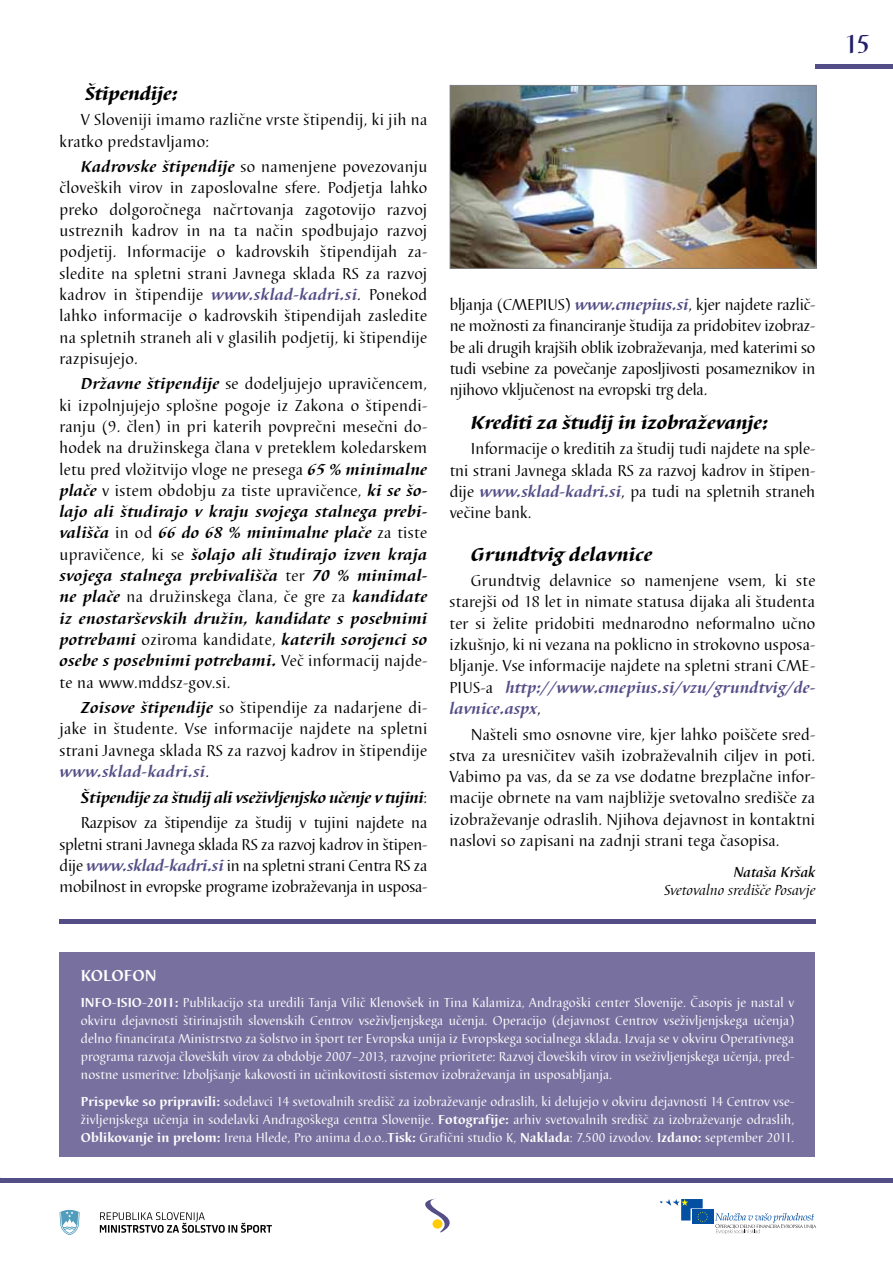
<style>
.page{position:relative;width:893px;height:1263px;background:#fff}
.page>*{position:absolute;margin:0;border:0;box-sizing:border-box;transform-origin:0 0}
.t1{font:500 27px "Barbedor TEE";color:#221e67}
.t2{font:19.5px "Barbedor TEE Heav Ital";color:#000}
.t3{font:19.5px "Barbedor TEE Heav Ital";letter-spacing:.02em;color:#000}
.t4{font:16.5px/21.3px "Barbedor TEE";letter-spacing:.01em;color:#000;text-align:justify}
.t5{font:italic 700 16.5px/25.5px "Barbedor TEE";letter-spacing:-.02em;color:#000}
.t6{font:700 16.5px "Barbedor TEE";color:#fff}
.t7{font:italic 15px "Barbedor TEE";color:#000}
.t8{font:italic 500 15px "Barbedor TEE";color:#000}
.t9{font:13.5px/18px "Barbedor TEE";letter-spacing:.01em;color:#fff;text-align:justify}
.s1{font-weight:700;font-style:italic}
.s2{font-weight:700;font-style:italic;color:#544e86}
.s3{font-weight:400;font-style:normal}
.s4{font-weight:700}
</style>
<div class="page">
<svg style="left:425px;top:1198px;width:25px;height:34px"></svg>
<div style="left:432px;top:1219px;width:10px;height:9px;background:#ffcb05;border-radius:50%"></div>
<div style="left:692px;top:1210px;width:21px;height:14px;background:#034fa1"></div>
<svg style="left:660px;top:1199px;width:48px;height:23px"></svg>
<svg style="left:715px;top:1213px;width:101px;height:21px"></svg>
<svg style="left:100px;top:1212px;width:172px;height:21px"></svg>
<svg style="left:60px;top:1210px;width:20px;height:25px"></svg>
<div style="left:60px;top:952px;width:755px;height:205px;background:#78719f"></div>
<hr style="left:60px;top:919px;width:756px;height:4px;background:#544e86">
<img style="left:452px;top:87px;width:362px;height:180px">
<div style="left:450px;top:85px;width:366px;height:184px;border:1px solid #808285"></div>
<hr style="left:0;top:1178px;width:893px;height:4px;background:#544e86">
<hr style="left:815px;top:64px;width:78px;height:4px;background:#544e86">
<p class="t2" style="left:85px;top:82px;width:94px">Štipendije:</p>
<p class="t4" style="left:60px;top:110px;width:369px;text-indent:21px">V Sloveniji imamo različne vrste štipendij, ki jih na kratko predstavljamo:</p>
<p class="t4" style="left:59px;top:156px;width:369px;text-indent:21px"><span class="s1">Kadrovske štipendije</span> so namenjene povezovanju človeških virov in zaposlovalne sfere. Podjetja lahko preko dolgoročnega načrtovanja zagotovijo razvoj ustreznih kadrov in na ta način spodbujajo razvoj podjetij. Informacije o kadrovskih štipendijah za&shy;sledite na spletni strani Javnega sklada RS za razvoj kadrov in štipendije <span class="s2">www.sklad-kadri.si</span>. Ponekod lahko informacije o kadrovskih štipendijah zasledite na spletnih straneh ali v glasilih podjetij, ki štipendije razpisujejo.</p>
<p class="t4" style="left:59px;top:374px;width:370px;text-indent:21px"><span class="s1">Državne štipendije</span> se dodeljujejo upravičencem, ki izpolnjujejo splošne pogoje iz Zakona o štipendi&shy;ranju (9. člen) in pri katerih povprečni mesečni do&shy;hodek na družinskega člana v preteklem koledarskem letu pred vložitvijo vloge ne presega <span class="s1">65 % minimalne plače</span> v istem obdobju za tiste upravičence, <span class="s1">ki se šo&shy;lajo ali študirajo v kraju svojega stalnega prebi&shy;vališča</span> in od <span class="s1">66 do 68 % minimalne plače</span> za tiste upravičence, ki se <span class="s1">šolajo ali študirajo izven kraja svojega stalnega prebivališča</span> ter <span class="s1">70 % minimal&shy;ne plače</span> na družinskega člana, če gre za <span class="s1">kandidate iz enostarševskih družin, kandidate s posebnimi potrebami</span> oziroma kandidate, <span class="s1">katerih sorojenci so osebe s posebnimi potrebami.</span> Več informacij najde&shy;te na www.mddsz-gov.si.</p>
<p class="t4" style="left:59px;top:697px;width:369px;text-indent:21px"><span class="s1">Zoisove štipendije</span> so štipendije za nadarjene di&shy;jake in študente. Vse informacije najdete na spletni strani Javnega sklada RS za razvoj kadrov in štipendije <span class="s2">www.sklad-kadri.si</span>.</p>
<p class="t5" style="left:81px;top:785px;width:348px">Štipendije za študij ali vseživljenjsko učenje v tujini<span class="s3">:<br>Razpisov za štipendije za študij v tujini najdete na</span></p>
<p class="t4" style="left:60px;top:834px;width:369px">spletni strani Javnega sklada RS za razvoj kadrov in štipen&shy;dije <span class="s2">www.sklad-kadri.si</span> in na spletni strani Centra RS za mobilnost in evropske programe izobraževanja in usposa-</p>
<p class="t4" style="left:450px;top:294px;width:367px">bljanja (CMEPIUS) <span class="s2">www.cmepius.si</span>, kjer najdete različ&shy;ne možnosti za financiranje študija za pridobitev izobraz&shy;be ali drugih krajših oblik izobraževanja, med katerimi so tudi vsebine za povečanje zaposljivosti posameznikov in njihovo vključenost na evropski trg dela.</p>
<p class="t2" style="left:471px;top:411px;width:299px">Krediti za študij in izobraževanje:</p>
<p class="t4" style="left:450px;top:439px;width:367px;text-indent:21px">Informacije o kreditih za študij tudi najdete na sple&shy;tni strani Javnega sklada RS za razvoj kadrov in štipen&shy;dije <span class="s2">www.sklad-kadri.si</span>, pa tudi na spletnih straneh večine bank.</p>
<p class="t3" style="left:471px;top:543px;width:183px">Grundtvig delavnice</p>
<p class="t4" style="left:450px;top:570px;width:367px;text-indent:21px">Grundtvig delavnice so namenjene vsem, ki ste starejši od 18 let in nimate statusa dijaka ali študenta ter si želite pridobiti mednarodno neformalno učno izkušnjo, ki ni vezana na poklicno in strokovno usposa&shy;bljanje. Vse informacije najdete na spletni strani CME-PIUS-a <span class="s2">http://www.cmepius.si/vzu/grundtvig/de&shy;lavnice.aspx</span>,</p>
<p class="t4" style="left:449px;top:724px;width:367px;text-indent:21px">Našteli smo osnovne vire, kjer lahko poiščete sred&shy;stva za uresničitev vaših izobraževalnih ciljev in poti.<br>Vabimo pa vas, da se za vse dodatne brezplačne infor&shy;macije obrnete na vam najbližje svetovalno središče za izobraževanje odraslih. Njihova dejavnost in kontaktni naslovi so zapisani na zadnji strani tega časopisa.</p>
<p class="t8" style="left:734px;top:863px;width:83px">Nataša Kršak</p>
<p class="t7" style="left:664px;top:881px;width:153px">Svetovalno središče Posavje</p>
<p class="t6" style="left:81px;top:965px;width:77px">KOLOFON</p>
<p class="t9" style="left:81px;top:994px;width:715px"><span class="s4">INFO-ISIO-2011:</span> Publikacijo sta uredili Tanja Vilič Klenovšek in Tina Kalamiza, Andragoški center Slovenije. Časopis je nastal v okviru dejavnosti štirinajstih slovenskih Centrov vseživljenjskega učenja. Operacijo (dejavnost Centrov vseživljenjskega učenja) delno financirata Ministrstvo za šolstvo in šport ter Evropska unija iz Evropskega socialnega sklada. Izvaja se v okviru Operativnega programa razvoja človeških virov za obdobje 2007–2013, razvojne prioritete: Razvoj človeških virov in vseživljenjskega učenja, pred&shy;nostne usmeritve: Izboljšanje kakovosti in učinkovitosti sistemov izobraževanja in usposabljanja.</p>
<p class="t9" style="left:81px;top:1092px;width:715px"><span class="s4">Prispevke so pripravili:</span> sodelavci 14 svetovalnih središč za izobraževanje odraslih, ki delujejo v okviru dejavnosti 14 Centrov vse&shy;življenjskega učenja in sodelavki Andragoškega centra Slovenije. <span class="s4">Fotografije:</span> arhiv svetovalnih središč za izobraževanje odraslih, <span class="s4">Oblikovanje in prelom:</span> Irena Hlede, Pro anima d.o.o..<span class="s4">Tisk:</span> Grafični studio K, <span class="s4">Naklada</span>: 7.500 izvodov. <span class="s4">Izdano:</span> september 2011.</p>
<h1 class="t1" style="left:844px;top:28px;width:28px">15</h1>
</div>
